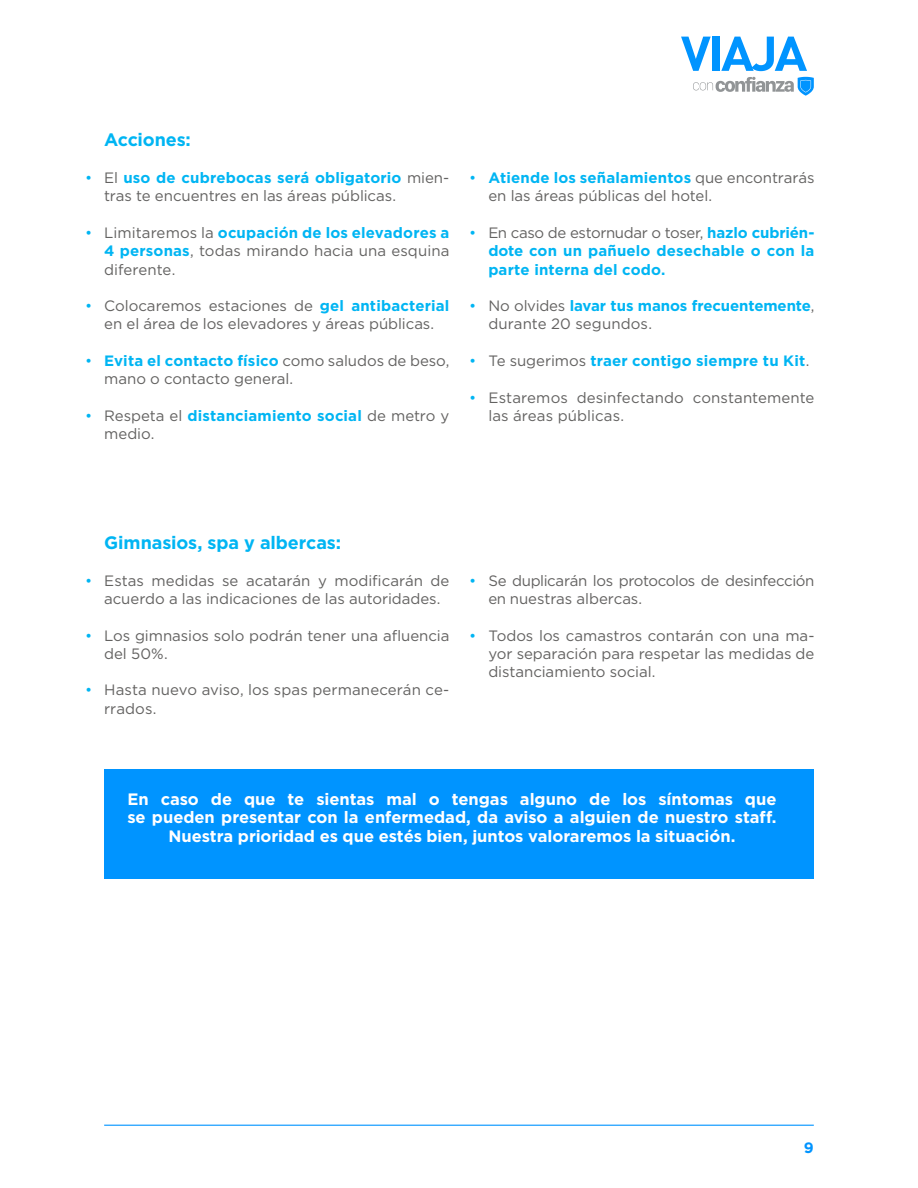
<style>
.page{position:relative;width:918px;height:1188px;background:#fff}
.page>*{position:absolute;margin:0;border:0;box-sizing:border-box;transform-origin:0 0}
.t1{font:700 18px "Gotham Pro";letter-spacing:-.005em;color:#00b5f3}
.t2{font:700 16.5px/18.3px "Gotham Pro";letter-spacing:-.005em;color:#fff;text-align:center}
.t3{font:15px/18.3px "Gotham Pro";color:#636261}
.t4{font:700 15px/18.3px "Gotham Pro";letter-spacing:.01em;color:#00b5f3;text-align:justify}
.t5{font:15px/18.3px "Gotham Pro";letter-spacing:-.02em;color:#636261}
.t6{font:700 15px "Gotham Pro";color:#0094ff}
.s1{color:#00b5f3}
.s2{font-weight:700;color:#00b5f3}
.s3{font-weight:400}
.s4{font-weight:400;color:#636261}
</style>
<div class="page">
<svg style="left:681px;top:37px;width:30px;height:34px"></svg>
<div style="left:712px;top:37px;width:8px;height:34px;background:#0094ff"></div>
<svg style="left:721px;top:37px;width:86px;height:34px"></svg>
<svg style="left:693px;top:77px;width:121px;height:19px"></svg>
<hr style="left:104px;top:1125px;width:710px;height:1px;background:#0094ff">
<div style="left:104px;top:769px;width:710px;height:109px;background:#0094ff"></div>
<p class="t1" style="left:104px;top:130px;width:88px">Acciones:</p>
<p class="t3" style="left:104px;top:169px;width:347px;text-indent:-19px"><span class="s1">•</span> El <span class="s2">uso de cubrebocas será obligatorio</span> mien&shy;tras te encuentres en las áreas públicas.</p>
<p class="t3" style="left:104px;top:223px;width:347px;text-align:justify;text-indent:-19px"><span class="s1">•</span> Limitaremos la <span class="s2">ocupación de los elevadores a 4 personas</span>, todas mirando hacia una esquina diferente.</p>
<p class="t3" style="left:85px;top:297px;width:366px;text-align:center"><span class="s1">•</span> Colocaremos estaciones de <span class="s2">gel antibacterial </span>en el área de los elevadores y áreas públicas.</p>
<p class="t3" style="left:104px;top:352px;width:347px;text-indent:-19px"><span class="s1">•</span> <span class="s2">Evita el contacto físico</span> como saludos de beso, mano o contacto general.</p>
<p class="t3" style="left:104px;top:406px;width:347px;text-indent:-19px"><span class="s1">•</span> Respeta el <span class="s2">distanciamiento social</span> de metro y medio.</p>
<p class="t3" style="left:488px;top:169px;width:328px;text-indent:-19px"><span class="s1">•</span> <span class="s2">Atiende los señalamientos</span> que encontrarás en las áreas públicas del hotel.</p>
<p class="t4" style="left:488px;top:223px;width:328px;text-indent:-19px"><span class="s3">•</span> <span class="s4">En caso de estornudar o toser,</span> hazlo cubrién&shy;dote con un pañuelo desechable o con la parte interna del codo.</p>
<p class="t3" style="left:488px;top:297px;width:328px;text-indent:-19px"><span class="s1">•</span> No olvides <span class="s2">lavar tus manos frecuentemente</span>, durante 20 segundos.</p>
<p class="t4" style="left:469px;top:351px;width:342px"><span class="s3">•</span> <span class="s4">Te sugerimos</span> traer contigo siempre tu Kit<span class="s4">.</span></p>
<p class="t3" style="left:488px;top:388px;width:328px;text-indent:-19px"><span class="s1">•</span> Estaremos desinfectando constantemente las áreas públicas.</p>
<p class="t1" style="left:104px;top:532px;width:239px">Gimnasios, spa y albercas:</p>
<p class="t3" style="left:104px;top:571px;width:347px;text-indent:-19px"><span class="s1">•</span> Estas medidas se acatarán y modificarán de acuerdo a las indicaciones de las autoridades.</p>
<p class="t3" style="left:104px;top:626px;width:347px;text-indent:-19px"><span class="s1">•</span> Los gimnasios solo podrán tener una afluencia del 50%.</p>
<p class="t3" style="left:104px;top:681px;width:347px;text-indent:-19px"><span class="s1">•</span> Hasta nuevo aviso, los spas permanecerán ce&shy;rrados.</p>
<p class="t5" style="left:488px;top:571px;width:328px;text-indent:-19px"><span class="s1">•</span> Se duplicarán los protocolos de desinfección en nuestras albercas.</p>
<p class="t3" style="left:488px;top:626px;width:328px;text-align:justify;text-indent:-19px"><span class="s1">•</span> Todos los camastros contarán con una ma&shy;yor separación para respetar las medidas de distanciamiento social.</p>
<p class="t2" style="left:127px;top:790px;width:651px">En caso de que te sientas mal o tengas alguno de los síntomas que se pueden presentar con la enfermedad, da aviso a alguien de nuestro staff.<br>Nuestra prioridad es que estés bien, juntos valoraremos la situación.</p>
<p class="t6" style="left:804px;top:1139px;width:11px">9</p>
</div>
